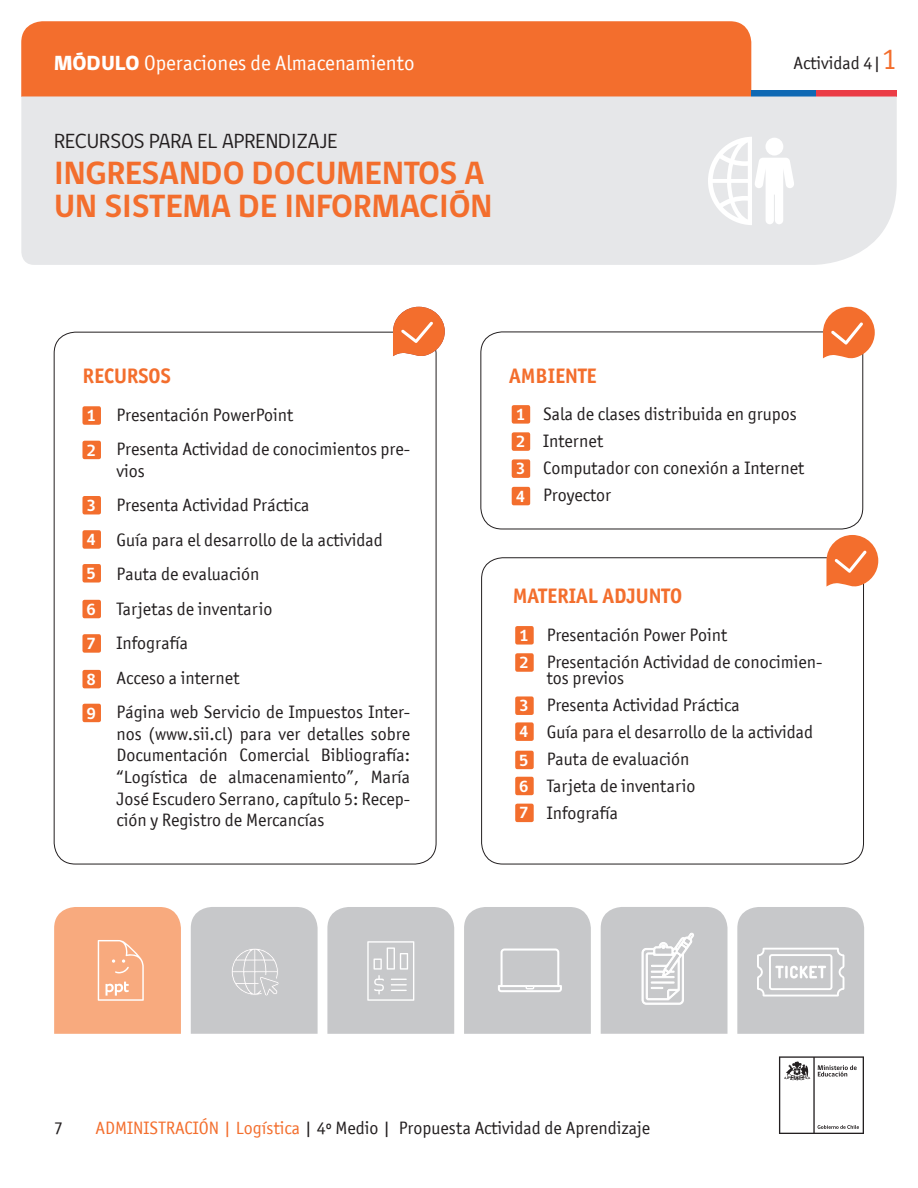
<style>
.page{position:relative;width:918px;height:1188px;background:#fff}
.page>*{position:absolute;margin:0;border:0;box-sizing:border-box;transform-origin:0 0}
.t1{font:700 33px/33px "gob CL";color:#f36e2d}
.t2{font:21px "Officina San ITC";color:#fff}
.t3{font:700 21px "Officina San ITC";color:#f36e2d}
.t4{font:21px "gob CL";color:#231f20}
.t5{font:18px/21.6px "Officina San ITC";color:#231f20}
.t6{font:700 16.5px "gob CL";color:#fff}
.s1{font-family:"gob CL";font-weight:800}
.s2{font-size:30px;color:#f36e2d}
.s3{color:#f36e2d}
</style>
<div class="page">
<svg style="left:779px;top:1056px;width:85px;height:78px"></svg>
<div style="left:21px;top:21px;width:730px;height:76px;background:#f36e2d"></div>
<div style="left:751px;top:90px;width:65px;height:7px;background:#0f69b4"></div>
<div style="left:816px;top:90px;width:81px;height:7px;background:#eb3c46"></div>
<div style="left:191px;top:907px;width:127px;height:127px;background:#c7c8ca"></div>
<div style="left:21px;top:97px;width:876px;height:168px;background:#e6e7e9"></div>
<svg style="left:708px;top:137px;width:86px;height:88px"></svg>
<svg style="left:54px;top:907px;width:127px;height:127px;background:#f8ad83"></svg>
<svg style="left:601px;top:907px;width:127px;height:127px;background:#cccdcf"></svg>
<svg style="left:737px;top:907px;width:127px;height:127px;background:#cbccce"></svg>
<svg style="left:327px;top:907px;width:127px;height:127px;background:#c9cacc"></svg>
<div style="left:464px;top:907px;width:127px;height:127px;background:#c7c8ca"></div>
<div style="left:481px;top:557px;width:383px;height:307px;border:1px solid #231f20;border-radius:21px"></div>
<svg style="left:393px;top:307px;width:52px;height:51px"></svg>
<svg style="left:826px;top:535px;width:52px;height:53px"></svg>
<div style="left:82px;top:406px;width:19px;height:19px;background:#f36e2d;border-radius:2px"></div>
<div style="left:82px;top:441px;width:19px;height:18px;background:#f36e2d;border-radius:2px"></div>
<div style="left:82px;top:496px;width:19px;height:18px;background:#f36e2d;border-radius:2px"></div>
<div style="left:82px;top:530px;width:19px;height:19px;background:#f36e2d;border-radius:2px"></div>
<div style="left:82px;top:564px;width:19px;height:19px;background:#f36e2d;border-radius:2px"></div>
<div style="left:82px;top:600px;width:19px;height:18px;background:#f36e2d;border-radius:2px"></div>
<div style="left:82px;top:634px;width:19px;height:19px;background:#f36e2d;border-radius:2px"></div>
<div style="left:82px;top:670px;width:19px;height:18px;background:#f36e2d;border-radius:2px"></div>
<div style="left:82px;top:704px;width:19px;height:18px;background:#f36e2d;border-radius:2px"></div>
<div style="left:515px;top:626px;width:19px;height:19px;background:#f36e2d;border-radius:2px"></div>
<div style="left:515px;top:653px;width:19px;height:19px;background:#f36e2d;border-radius:2px"></div>
<div style="left:515px;top:696px;width:19px;height:19px;background:#f36e2d;border-radius:2px"></div>
<div style="left:515px;top:722px;width:19px;height:19px;background:#f36e2d;border-radius:2px"></div>
<div style="left:515px;top:751px;width:19px;height:18px;background:#f36e2d;border-radius:2px"></div>
<div style="left:515px;top:777px;width:19px;height:18px;background:#f36e2d;border-radius:2px"></div>
<div style="left:515px;top:804px;width:19px;height:18px;background:#f36e2d;border-radius:2px"></div>
<div style="left:480px;top:332px;width:383px;height:197px;border:1px solid #231f20;border-radius:21px"></div>
<svg style="left:823px;top:307px;width:52px;height:53px"></svg>
<div style="left:512px;top:405px;width:18px;height:19px;background:#f36e2d;border-radius:2px"></div>
<div style="left:512px;top:432px;width:18px;height:19px;background:#f36e2d;border-radius:2px"></div>
<div style="left:512px;top:459px;width:18px;height:19px;background:#f36e2d;border-radius:2px"></div>
<div style="left:512px;top:487px;width:18px;height:18px;background:#f36e2d;border-radius:2px"></div>
<p class="t2" style="left:54px;top:51px;width:362px"><span class="s1">MÓDULO</span> Operaciones de Almacenamiento</p>
<p class="t5" style="left:794px;top:52px;width:105px">Actividad 4|<span class="s2">1</span></p>
<p class="t4" style="left:54px;top:127px;width:285px">RECURSOS PARA EL APRENDIZAJE</p>
<p class="t1" style="left:54px;top:158px;width:440px">INGRESANDO DOCUMENTOS A<br>UN SISTEMA DE INFORMACIÓN</p>
<p class="t3" style="left:82px;top:363px;width:90px">RECURSOS</p>
<p class="t5" style="left:117px;top:404px;width:178px">Presentación PowerPoint</p>
<p class="t5" style="left:117px;top:438px;width:295px">Presenta Actividad de conocimientos pre&shy;vios</p>
<p class="t5" style="left:117px;top:494px;width:195px">Presenta Actividad Práctica</p>
<p class="t5" style="left:117px;top:529px;width:268px">Guía para el desarrollo de la actividad</p>
<p class="t5" style="left:117px;top:563px;width:144px">Pauta de evaluación</p>
<p class="t5" style="left:117px;top:598px;width:157px">Tarjetas de inventario</p>
<p class="t5" style="left:117px;top:632px;width:73px">Infografía</p>
<p class="t5" style="left:117px;top:667px;width:124px">Acceso a internet</p>
<p class="t5" style="left:117px;top:701px;width:295px;text-align:justify">Página web Servicio de Impuestos Inter&shy;nos (www.sii.cl) para ver detalles sobre Documentación Comercial Bibliografía: “Logística de almacenamiento”, María José Escudero Serrano, capítulo 5: Recep&shy;ción y Registro de Mercancías</p>
<p class="t6" style="left:87px;top:404px;width:11px">1</p>
<p class="t6" style="left:87px;top:439px;width:11px">2</p>
<p class="t6" style="left:87px;top:494px;width:11px">3</p>
<p class="t6" style="left:87px;top:528px;width:11px">4</p>
<p class="t6" style="left:87px;top:562px;width:11px">5</p>
<p class="t6" style="left:87px;top:598px;width:11px">6</p>
<p class="t6" style="left:87px;top:632px;width:11px">7</p>
<p class="t6" style="left:87px;top:668px;width:11px">8</p>
<p class="t6" style="left:87px;top:702px;width:11px">9</p>
<p class="t3" style="left:509px;top:363px;width:89px">AMBIENTE</p>
<p class="t5" style="left:543px;top:403px;width:255px">Sala de clases distribuida en grupos</p>
<p class="t5" style="left:543px;top:430px;width:61px">Internet</p>
<p class="t5" style="left:543px;top:457px;width:263px">Computador con conexión a Internet</p>
<p class="t5" style="left:543px;top:484px;width:70px">Proyector</p>
<p class="t6" style="left:516px;top:403px;width:11px">1</p>
<p class="t6" style="left:516px;top:430px;width:11px">2</p>
<p class="t6" style="left:516px;top:457px;width:11px">3</p>
<p class="t6" style="left:516px;top:485px;width:11px">4</p>
<p class="t3" style="left:513px;top:583px;width:171px">MATERIAL ADJUNTO</p>
<p class="t5" style="left:547px;top:624px;width:182px">Presentación Power Point</p>
<p class="t5" style="left:547px;top:653px;width:277px;line-height:16.5px">Presentación Actividad de conocimien&shy;tos previos</p>
<p class="t5" style="left:547px;top:694px;width:195px">Presenta Actividad Práctica</p>
<p class="t5" style="left:547px;top:721px;width:268px">Guía para el desarrollo de la actividad</p>
<p class="t5" style="left:547px;top:748px;width:144px">Pauta de evaluación</p>
<p class="t5" style="left:547px;top:775px;width:150px">Tarjeta de inventario</p>
<p class="t5" style="left:547px;top:802px;width:73px">Infografía</p>
<p class="t6" style="left:519px;top:624px;width:11px">1</p>
<p class="t6" style="left:519px;top:651px;width:11px">2</p>
<p class="t6" style="left:519px;top:695px;width:11px">3</p>
<p class="t6" style="left:519px;top:721px;width:11px">4</p>
<p class="t6" style="left:519px;top:749px;width:11px">5</p>
<p class="t6" style="left:519px;top:775px;width:11px">6</p>
<p class="t6" style="left:519px;top:802px;width:11px">7</p>
<p class="t5" style="left:54px;top:1117px;width:10px">7</p>
<p class="t5" style="left:95px;top:1117px;width:556px"><span class="s3">ADMINISTRACIÓN | Logística</span> | 4º Medio | Propuesta Actividad de Aprendizaje</p>
</div>
